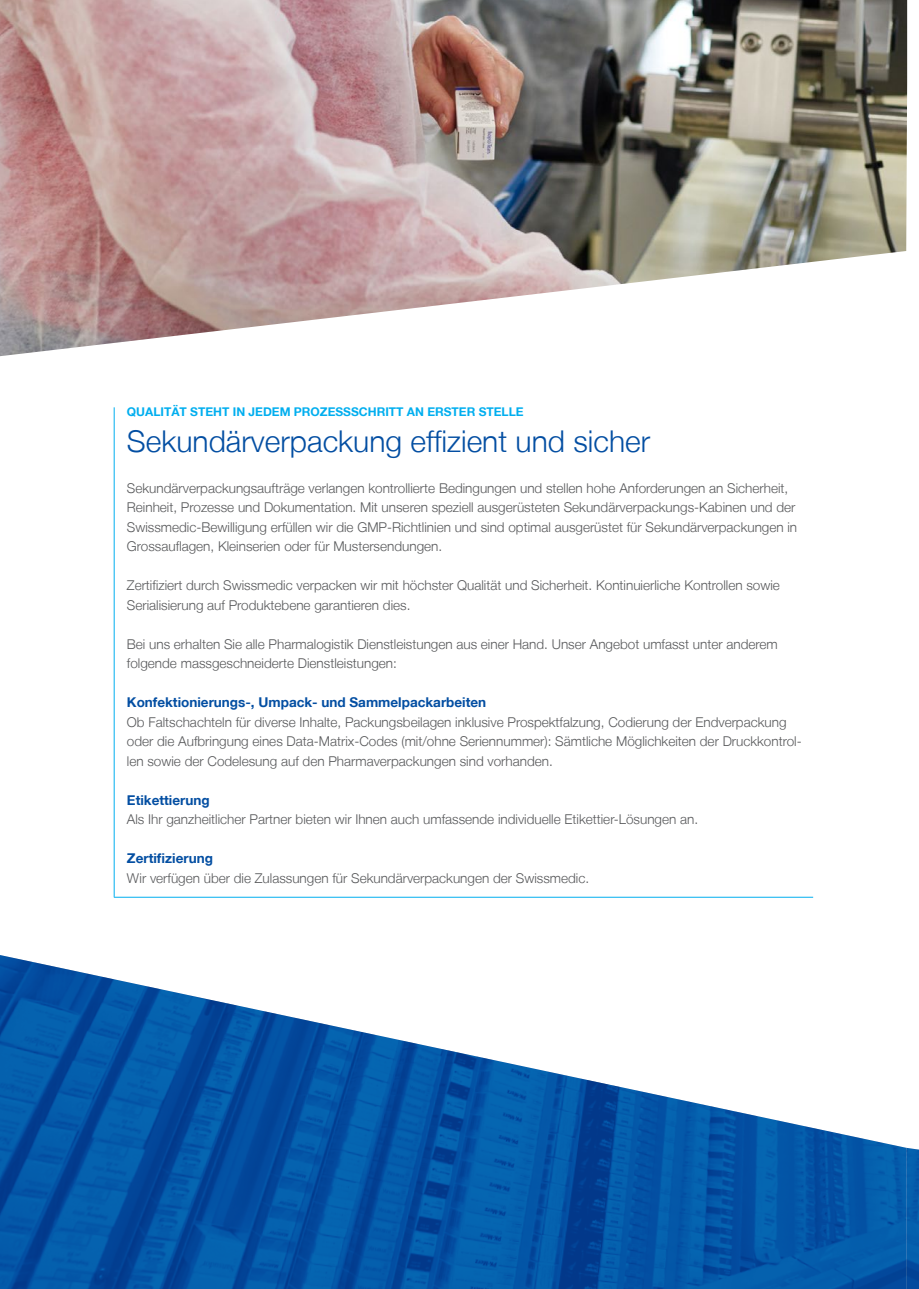
<style>
.page{position:relative;width:919px;height:1289px;background:#fff}
.page>*{position:absolute;margin:0;border:0;box-sizing:border-box;transform-origin:0 0}
.t1{font:300 30px "Helvetica Neue LT";color:#034ea2}
.t2{font:300 13.5px/19.5px "Helvetica Neue LT";color:#58595b}
.t3{font:700 13.5px "Helvetica Neue LT";color:#034ea2}
.t4{font:700 12px "Helvetica Neue LT";color:#00aeef}
</style>
<div class="page">
<img style="left:0;top:0;width:907px;height:356px">
<hr style="left:114px;top:407px;width:1px;height:489px;background:#00aeef">
<hr style="left:114px;top:896px;width:699px;height:1px;background:#00aeef">
<img style="left:0;top:955px;width:906px;height:333px">
<img style="left:906px;top:1147px;width:12px;height:141px">
<p class="t4" style="left:127px;top:404px;width:398px">QUALITÄT STEHT IN JEDEM PROZESSSCHRITT AN ERSTER STELLE</p>
<h1 class="t1" style="left:127px;top:423px;width:524px">Sekundärverpackung effizient und sicher</h1>
<p class="t2" style="left:127px;top:478px;width:671px">Sekundärverpackungsaufträge verlangen kontrollierte Bedingungen und stellen hohe Anforderungen an Sicherheit, Reinheit, Prozesse und Dokumentation. Mit unseren speziell ausgerüsteten Sekundärverpackungs-Kabinen und der Swissmedic-Bewilligung erfüllen wir die GMP-Richtlinien und sind optimal ausgerüstet für Sekundärverpackungen in Grossauflagen, Kleinserien oder für Mustersendungen.</p>
<p class="t2" style="left:127px;top:575px;width:654px">Zertifiziert durch Swissmedic verpacken wir mit höchster Qualität und Sicherheit. Kontinuierliche Kontrollen sowie<br>Serialisierung auf Produktebene garantieren dies.</p>
<p class="t2" style="left:127px;top:634px;width:652px">Bei uns erhalten Sie alle Pharmalogistik Dienstleistungen aus einer Hand. Unser Angebot umfasst unter anderem folgende massgeschneiderte Dienstleistungen:</p>
<p class="t3" style="left:127px;top:694px;width:361px">Konfektionierungs-, Umpack- und Sammelpackarbeiten</p>
<p class="t2" style="left:127px;top:712px;width:676px">Ob Faltschachteln für diverse Inhalte, Packungsbeilagen inklusive Prospektfalzung, Codierung der Endverpackung oder die Aufbringung eines Data-Matrix-Codes (mit/ohne Seriennummer): Sämtliche Möglichkeiten der Druckkontrol&shy;len sowie der Codelesung auf den Pharmaverpackungen sind vorhanden.</p>
<p class="t3" style="left:127px;top:791px;width:84px">Etikettierung</p>
<p class="t2" style="left:127px;top:809px;width:572px">Als Ihr ganzheitlicher Partner bieten wir Ihnen auch umfassende individuelle Etikettier-Lösungen an.</p>
<p class="t3" style="left:127px;top:850px;width:87px">Zertifizierung</p>
<p class="t2" style="left:127px;top:868px;width:463px">Wir verfügen über die Zulassungen für Sekundärverpackungen der Swissmedic.</p>
</div>
